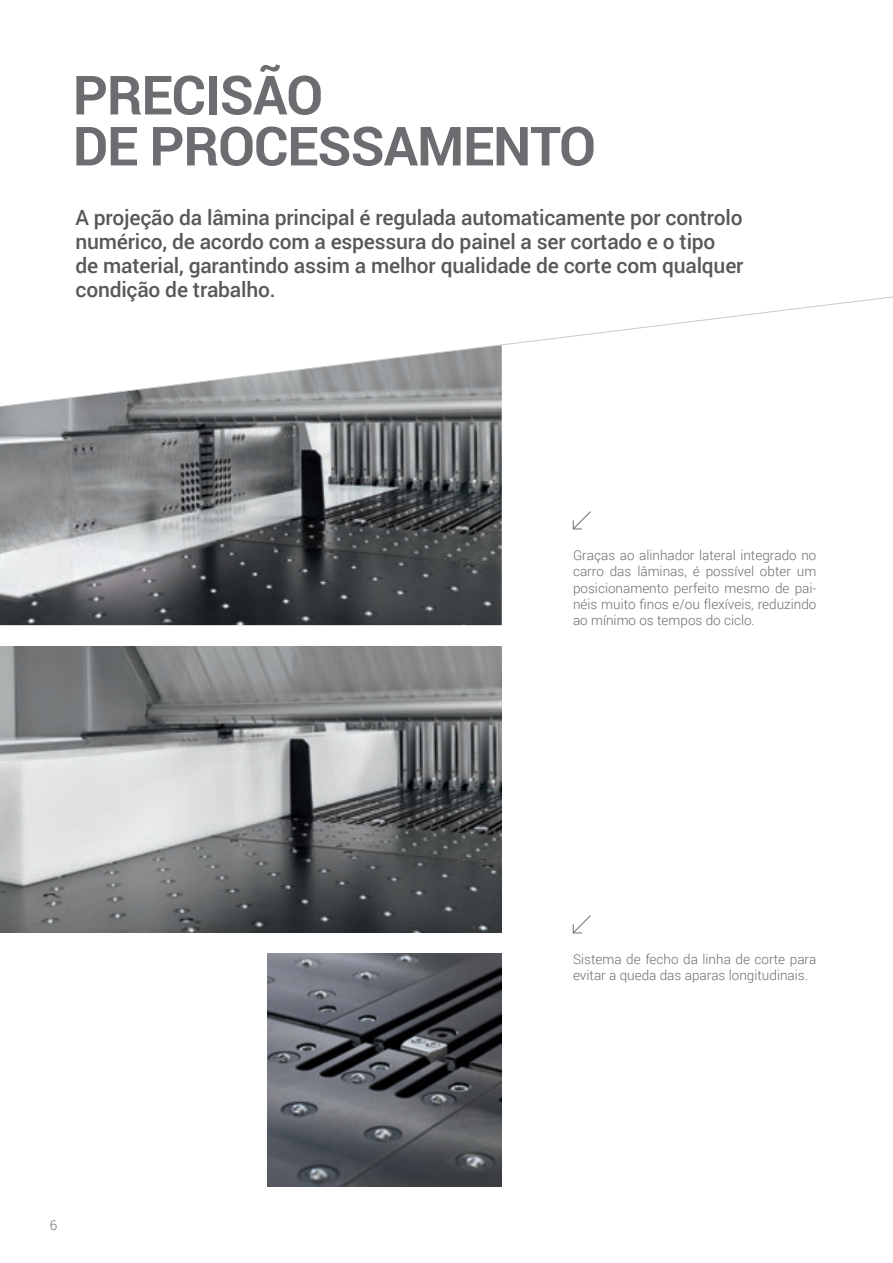
<style>
.page{position:relative;width:893px;height:1263px;background:#fff}
.page>*{position:absolute;margin:0;border:0;box-sizing:border-box;transform-origin:0 0}
._1_TITOLO_GRIGIO{font:700 54px/51px "Roboto";letter-spacing:-.02em;color:#6c6d70}
._2_SOTTOTITOLO_ROSSO{font:500 21px/24px "Roboto";letter-spacing:-.01em;color:#57585a}
.t1{font:300 13.5px/16.2px "Roboto";color:#6c6d70;text-align:justify}
</style>
<div class="page">
<svg style="left:572px;top:915px;width:19px;height:19px"></svg>
<img style="left:0;top:646px;width:502px;height:286px">
<img style="left:0;top:410px;width:502px;height:215px">
<svg style="left:0;top:296px;width:893px;height:114px"></svg>
<img style="left:267px;top:954px;width:234px;height:232px">
<svg style="left:572px;top:511px;width:19px;height:19px"></svg>
<p class="_1_TITOLO_GRIGIO" style="left:73px;top:68px;width:525px">PRECISÃO<br>DE PROCESSAMENTO</p>
<p class="_2_SOTTOTITOLO_ROSSO" style="left:76px;top:205px;width:669px">A projeção da lâmina principal é regulada automaticamente por controlo numérico, de acordo com a espessura do painel a ser cortado e o tipo de material, garantindo assim a melhor qualidade de corte com qualquer condição de trabalho.</p>
<p class="t1" style="left:573px;top:547px;width:245px">Graças ao alinhador lateral integrado no carro das lâminas, é possível obter um posicionamento perfeito mesmo de pai&shy;néis muito finos e/ou flexíveis, reduzindo ao mínimo os tempos do ciclo.</p>
<p class="t1" style="left:50px;top:1216px;width:9px">6</p>
<p class="t1" style="left:573px;top:951px;width:245px">Sistema de fecho da linha de corte para evitar a queda das aparas longitudinais.</p>
</div>
